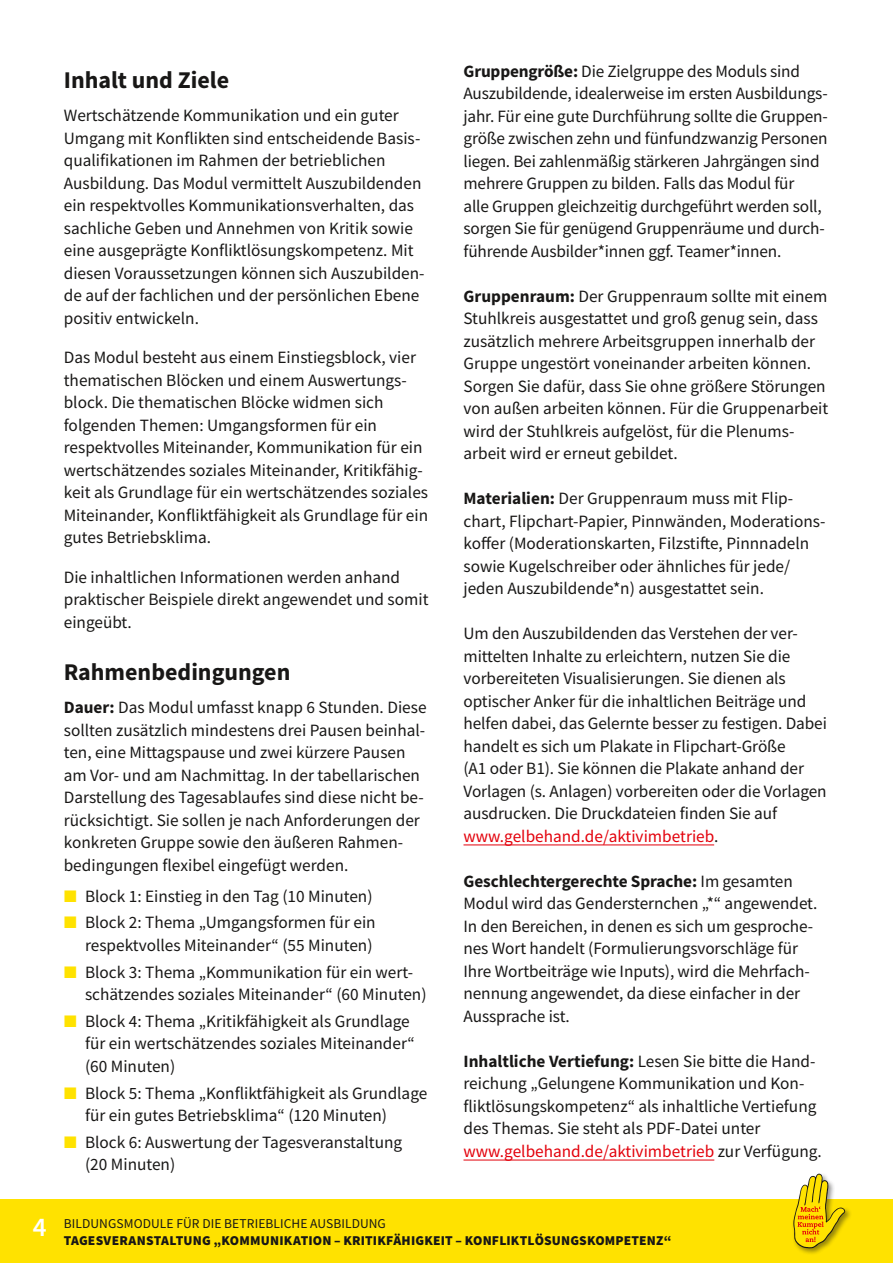
<style>
.page{position:relative;width:893px;height:1263px;background:#fff}
.page>*{position:absolute;margin:0;border:0;box-sizing:border-box;transform-origin:0 0}
.t1{font:700 24px "Source Sans Pro";color:#181716}
.t2{font:17.25px/22.5px "Source Sans Pro";color:#181716}
.t3{font:900 13.5px/16.2px "Source Sans Pro";letter-spacing:.015em;color:#181716}
.s1{font-weight:700}
.s2{color:#e3000b}
.s3{font-weight:600;font-size:27px;color:#fff}
.s4{font-weight:400}
</style>
<div class="page">
<div style="left:0;top:1199px;width:893px;height:64px;background:#ffe200"></div>
<div style="left:792px;top:1172px;width:61px;height:84px;background:#181716;opacity:.45"></div>
<svg style="left:793px;top:1174px;width:52px;height:74px"></svg>
<hr style="left:463px;top:845px;width:251px;height:1px;background:#e3000b">
<hr style="left:463px;top:1160px;width:251px;height:1px;background:#e3000b">
<h1 class="t1" style="left:64px;top:64px;width:167px">Inhalt und Ziele</h1>
<p class="t2" style="left:64px;top:104px;width:362px">Wertschätzende Kommunikation und ein guter Umgang mit Konflikten sind entscheidende Basis&shy;qualifikationen im Rahmen der betrieblichen Ausbildung. Das Modul vermittelt Auszubildenden ein respektvolles Kommunikationsverhalten, das sachliche Geben und Annehmen von Kritik sowie eine ausgeprägte Konfliktlösungskompetenz. Mit diesen Voraussetzungen können sich Auszubilden&shy;de auf der fachlichen und der persönlichen Ebene positiv entwickeln.</p>
<p class="t2" style="left:64px;top:346px;width:366px">Das Modul besteht aus einem Einstiegsblock, vier thematischen Blöcken und einem Auswertungs&shy;block. Die thematischen Blöcke widmen sich folgenden Themen: Umgangsformen für ein respektvolles Miteinander, Kommunikation für ein wertschätzendes soziales Miteinander, Kritikfähig&shy;keit als Grundlage für ein wertschätzendes soziales Miteinander, Konfliktfähigkeit als Grundlage für ein gutes Betriebsklima.</p>
<p class="t2" style="left:64px;top:566px;width:366px">Die inhaltlichen Informationen werden anhand praktischer Beispiele direkt angewendet und somit eingeübt.</p>
<h1 class="t1" style="left:64px;top:655px;width:228px">Rahmenbedingungen</h1>
<p class="t2" style="left:64px;top:696px;width:364px"><span class="s1">Dauer:</span> Das Modul umfasst knapp 6 Stunden. Diese sollten zusätzlich mindestens drei Pausen beinhal&shy;ten, eine Mittagspause und zwei kürzere Pausen am Vor- und am Nachmittag. In der tabellarischen Darstellung des Tagesablaufes sind diese nicht be&shy;rücksichtigt. Sie sollen je nach Anforderungen der konkreten Gruppe sowie den äußeren Rahmen&shy;bedingungen flexibel eingefügt werden.</p>
<p class="t2" style="left:85px;top:882px;width:292px;line-height:26.7px">Block 1: Einstieg in den Tag (10 Minuten)<br>Block 2: Thema „Umgangsformen für ein</p>
<p class="t2" style="left:85px;top:932px;width:330px;line-height:26.7px">respektvolles Miteinander“ (55 Minuten)<br>Block 3: Thema „Kommunikation für ein wert-</p>
<p class="t2" style="left:85px;top:981px;width:343px;line-height:26.7px">schätzendes soziales Miteinander“ (60 Minuten)<br>Block 4: Thema „Kritikfähigkeit als Grundlage</p>
<p class="t2" style="left:85px;top:1032px;width:331px">für ein wertschätzendes soziales Miteinander“ (60 Minuten)</p>
<p class="t2" style="left:85px;top:1081px;width:344px">Block 5: Thema „Konfliktfähigkeit als Grundlage für ein gutes Betriebsklima“ (120 Minuten)</p>
<p class="t2" style="left:85px;top:1131px;width:319px">Block 6: Auswertung der Tagesveranstaltung (20 Minuten)</p>
<p class="t2" style="left:463px;top:60px;width:366px"><span class="s1">Gruppengröße:</span> Die Zielgruppe des Moduls sind Auszubildende, idealerweise im ersten Ausbildungs&shy;jahr. Für eine gute Durchführung sollte die Gruppen&shy;größe zwischen zehn und fünfundzwanzig Personen liegen. Bei zahlenmäßig stärkeren Jahrgängen sind mehrere Gruppen zu bilden. Falls das Modul für<br>alle Gruppen gleichzeitig durchgeführt werden soll, sorgen Sie für genügend Gruppenräume und durch&shy;führende Ausbilder*innen ggf. Teamer*innen.</p>
<p class="t2" style="left:463px;top:285px;width:366px"><span class="s1">Gruppenraum:</span> Der Gruppenraum sollte mit einem Stuhlkreis ausgestattet und groß genug sein, dass zusätzlich mehrere Arbeitsgruppen innerhalb der Gruppe ungestört voneinander arbeiten können.<br>Sorgen Sie dafür, dass Sie ohne größere Störungen von außen arbeiten können. Für die Gruppenarbeit wird der Stuhlkreis aufgelöst, für die Plenums&shy;arbeit wird er erneut gebildet.</p>
<p class="t2" style="left:463px;top:487px;width:364px"><span class="s1">Materialien:</span> Der Gruppenraum muss mit Flip&shy;chart, Flipchart-Papier, Pinnwänden, Moderations&shy;koffer (Moderationskarten, Filzstifte, Pinnnadeln sowie Kugelschreiber oder ähnliches für jede/ jeden Auszubildende*n) ausgestattet sein.</p>
<p class="t2" style="left:463px;top:622px;width:365px">Um den Auszubildenden das Verstehen der ver&shy;mittelten Inhalte zu erleichtern, nutzen Sie die vorbereiteten Visualisierungen. Sie dienen als optischer Anker für die inhaltlichen Beiträge und helfen dabei, das Gelernte besser zu festigen. Dabei handelt es sich um Plakate in Flipchart-Größe<br>(A1 oder B1). Sie können die Plakate anhand der Vorlagen (s. Anlagen) vorbereiten oder die Vorlagen ausdrucken. Die Druckdateien finden Sie auf <span class="s2">www.gelbehand.de/aktivimbetrieb</span>.</p>
<p class="t2" style="left:463px;top:870px;width:355px"><span class="s1">Geschlechtergerechte Sprache:</span> Im gesamten Modul wird das Gendersternchen „*“ angewendet.<br>In den Bereichen, in denen es sich um gesproche&shy;nes Wort handelt (Formulierungsvorschläge für Ihre Wortbeiträge wie Inputs), wird die Mehrfach&shy;nennung angewendet, da diese einfacher in der Aussprache ist.</p>
<p class="t2" style="left:463px;top:1050px;width:360px"><span class="s1">Inhaltliche Vertiefung:</span> Lesen Sie bitte die Hand&shy;reichung „Gelungene Kommunikation und Kon&shy;fliktlösungskompetenz“ als inhaltliche Vertiefung des Themas. Sie steht als PDF-Datei unter <span class="s2">www.gelbehand.de/aktivimbetrieb</span> zur Verfügung.</p>
<p class="t3" style="left:64px;top:1216px;width:609px;text-indent:-31px"><span class="s3">4</span> <span class="s4">Bildungsmodule für die betriebliche Ausbildung<br></span>TAGESVERANSTALTUNG „KOMMUNIKATION – KRITIKFÄHIGKEIT – KONFLIKTLÖSUNGSKOMPETENZ“</p>
</div>
